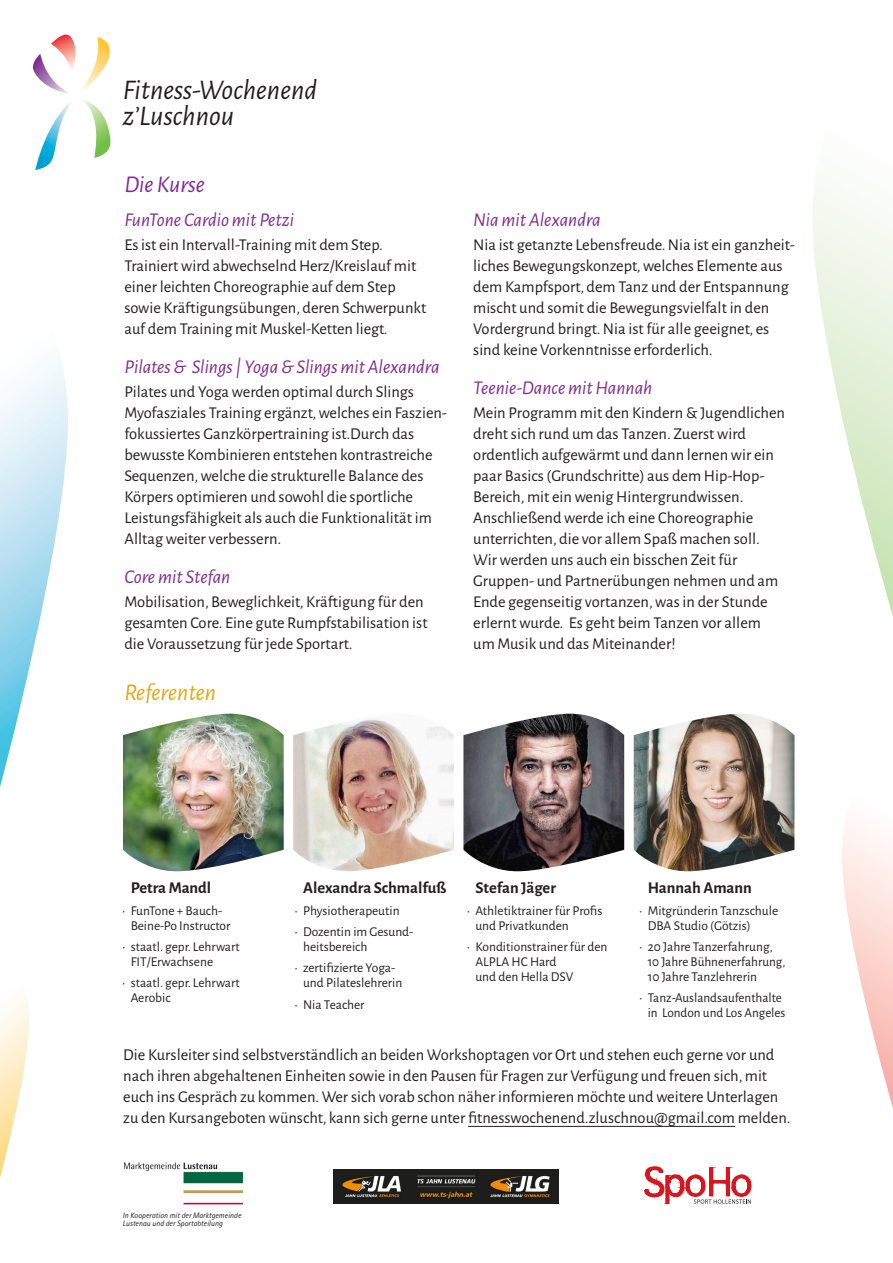
<style>
.page{position:relative;width:893px;height:1263px;background:#fff}
.page>*{position:absolute;margin:0;border:0;box-sizing:border-box;transform-origin:0 0}
.t1{font:italic 28.65px/26px "Alegreya Sans";color:#231f20}
.t2{font:italic 24px "Alegreya Sans";color:#e5a710}
.t3{font:italic 24px "Alegreya Sans";color:#802990}
.t4{font:italic 19.5px "Alegreya Sans";color:#802990}
.t5{font:16.5px/21px "Alegreya Sans";color:#231f20}
.t6{font:700 16.5px "Alegreya Sans";color:#231f20}
.t7{font:13.5px/15px "Alegreya Sans";color:#231f20}
.t8{font:italic 7.95px/8.6px "Rotis Sans Serif Std";color:#231f20}
</style>
<div class="page">
<svg style="left:813px;top:180px;width:80px;height:436px"></svg>
<svg style="left:842px;top:822px;width:51px;height:286px"></svg>
<svg style="left:0;top:360px;width:68px;height:427px"></svg>
<svg style="left:0;top:996px;width:29px;height:182px"></svg>
<hr style="left:468px;top:1126px;width:267px;height:1px;background:#231f20">
<svg style="left:645px;top:1167px;width:106px;height:37px"></svg>
<img style="left:333px;top:1169px;width:225px;height:34px">
<img style="left:124px;top:1162px;width:119px;height:43px">
<img style="left:293px;top:719px;width:161px;height:152px">
<img style="left:634px;top:714px;width:160px;height:157px">
<img style="left:463px;top:714px;width:161px;height:157px">
<img style="left:123px;top:714px;width:161px;height:157px">
<svg style="left:32px;top:35px;width:79px;height:135px"></svg>
<h1 class="t1" style="left:123px;top:76px;width:196px">Fitness-Wochenend z’Luschnou</h1>
<h2 class="t3" style="left:124px;top:168px;width:82px">Die Kurse</h2>
<p class="t4" style="left:124px;top:207px;width:171px">FunTone Cardio mit Petzi</p>
<p class="t5" style="left:124px;top:234px;width:303px">Es ist ein Intervall-Training mit dem Step.<br>Trainiert wird abwechselnd Herz/Kreislauf mit einer leichten Choreographie auf dem Step sowie Kräftigungsübungen, deren Schwerpunkt auf dem Training mit Muskel-Ketten liegt.</p>
<p class="t4" style="left:124px;top:354px;width:317px">Pilates &amp; Slings | Yoga &amp; Slings mit Alexandra</p>
<p class="t5" style="left:124px;top:381px;width:324px">Pilates und Yoga werden optimal durch Slings Myofasziales Training ergänzt, welches ein Faszien&shy;fokussiertes Ganzkörpertraining ist.Durch das bewusste Kombinieren entstehen kontrastreiche Sequenzen, welche die strukturelle Balance des Körpers optimieren und sowohl die sportliche Leistungsfähigkeit als auch die Funktionalität im Alltag weiter verbessern.</p>
<p class="t4" style="left:124px;top:564px;width:108px">Core mit Stefan</p>
<p class="t5" style="left:124px;top:591px;width:305px">Mobilisation, Beweglichkeit, Kräftigung für den gesamten Core. Eine gute Rumpfstabilisation ist die Voraussetzung für jede Sportart.</p>
<h2 class="t2" style="left:124px;top:676px;width:93px">Referenten</h2>
<p class="t4" style="left:473px;top:207px;width:129px">Nia mit Alexandra</p>
<p class="t5" style="left:473px;top:234px;width:323px">Nia ist getanzte Lebensfreude. Nia ist ein ganzheit&shy;liches Bewegungskonzept, welches Elemente aus dem Kampfsport, dem Tanz und der Entspannung mischt und somit die Bewegungsvielfalt in den Vordergrund bringt. Nia ist für alle geeignet, es sind keine Vorkenntnisse erforderlich.</p>
<p class="t4" style="left:473px;top:375px;width:181px">Teenie-Dance mit Hannah</p>
<p class="t5" style="left:473px;top:402px;width:313px">Mein Programm mit den Kindern &amp; Jugendlichen dreht sich rund um das Tanzen. Zuerst wird ordentlich aufgewärmt und dann lernen wir ein paar Basics (Grundschritte) aus dem Hip-Hop-Bereich, mit ein wenig Hintergrundwissen.<br>Anschließend werde ich eine Choreographie unterrichten, die vor allem Spaß machen soll.<br>Wir werden uns auch ein bisschen Zeit für Gruppen- und Partnerübungen nehmen und am Ende gegenseitig vortanzen, was in der Stunde erlernt wurde. Es geht beim Tanzen vor allem um Musik und das Miteinander!</p>
<p class="t6" style="left:303px;top:876px;width:145px">Alexandra Schmalfuß</p>
<p class="t7" style="left:295px;top:902px;width:107px">• Physiotherapeutin</p>
<p class="t7" style="left:303px;top:923px;width:112px;text-indent:-9px">• Dozentin im Gesund&shy;heitsbereich</p>
<p class="t7" style="left:303px;top:960px;width:101px;text-indent:-9px">• zertifizierte Yoga&shy;und Pilateslehrerin</p>
<p class="t7" style="left:295px;top:996px;width:72px">• Nia Teacher</p>
<p class="t6" style="left:475px;top:876px;width:82px">Stefan Jäger</p>
<p class="t7" style="left:475px;top:902px;width:129px;text-indent:-9px">• Athletiktrainer für Profis und Privatkunden</p>
<p class="t7" style="left:475px;top:938px;width:134px;text-indent:-9px">• Konditionstrainer für den<br>ALPLA HC Hard<br>und den Hella DSV</p>
<p class="t6" style="left:648px;top:876px;width:106px">Hannah Amann</p>
<p class="t7" style="left:648px;top:902px;width:132px;text-indent:-9px">• Mitgründerin Tanzschule<br>DBA Studio (Götzis)</p>
<p class="t7" style="left:648px;top:938px;width:139px;text-indent:-9px">• 20 Jahre Tanzerfahrung,<br>10 Jahre Bühnenerfahrung,<br>10 Jahre Tanzlehrerin</p>
<p class="t7" style="left:639px;top:990px;width:148px;text-align:right">• Tanz-Auslandsaufenthalte in London und Los Angeles</p>
<p class="t5" style="left:123px;top:1044px;width:669px">Die Kursleiter sind selbstverständlich an beiden Workshoptagen vor Ort und stehen euch gerne vor und nach ihren abgehaltenen Einheiten sowie in den Pausen für Fragen zur Verfügung und freuen sich, mit euch ins Gespräch zu kommen. Wer sich vorab schon näher informieren möchte und weitere Unterlagen zu den Kursangeboten wünscht, kann sich gerne unter fitnesswochenend.zluschnou@gmail.com melden.</p>
<p class="t6" style="left:131px;top:876px;width:82px">Petra Mandl</p>
<p class="t7" style="left:131px;top:902px;width:101px;text-indent:-9px">• FunTone + Bauch-<br>Beine-Po Instructor</p>
<p class="t7" style="left:131px;top:938px;width:111px;text-indent:-9px">• staatl. gepr. Lehrwart<br>FIT/Erwachsene</p>
<p class="t7" style="left:131px;top:975px;width:111px;text-indent:-9px">• staatl. gepr. Lehrwart<br>Aerobic</p>
<p class="t8" style="left:123px;top:1211px;width:120px">In Kooperation mit der Marktgemeinde<br>Lustenau und der Sportabteilung</p>
</div>
